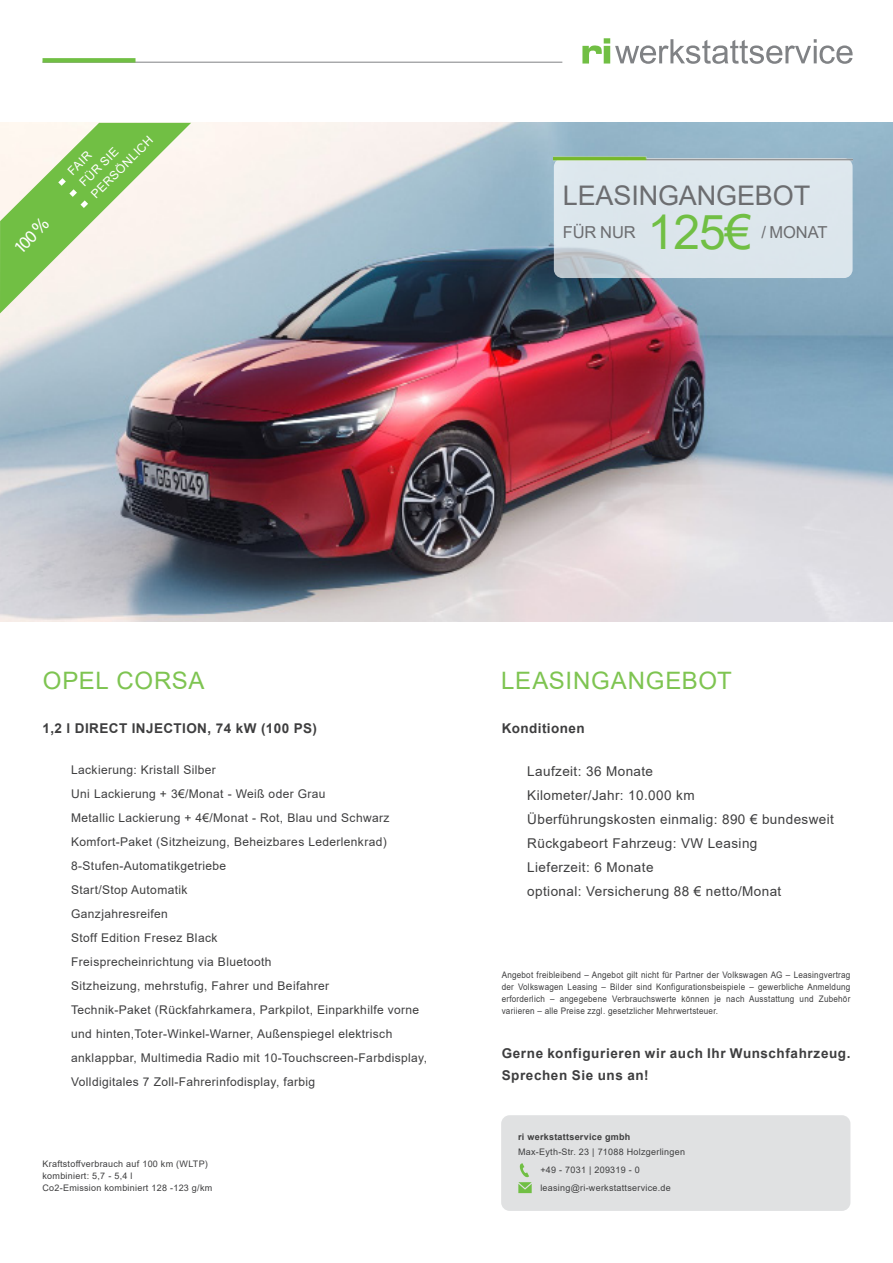
<style>
.page{position:relative;width:893px;height:1263px;background:#fff}
.page>*{position:absolute;margin:0;border:0;box-sizing:border-box;transform-origin:0 0}
.t1{font:48px "Arial";color:#71bf44}
.t2{font:27px "Arial";letter-spacing:-.005em;color:#6c6d70}
.t3{font:24px "Arial";letter-spacing:.03em;color:#7ec451}
.t4{font:18px "Myriad Pro";color:#fff}
.t5{font:16.5px "Arial";letter-spacing:-.005em;color:#6c6d70}
.t6{font:13.5px "Arial";letter-spacing:.03em;color:#3e3e3f}
.t7{font:700 13.5px "Arial";letter-spacing:.04em;color:#3e3e3f}
.t8{font:12px/24px "Arial";letter-spacing:.03em;color:#3e3e3f}
.t9{font:12px/16.5px "Arial";color:#fff}
.t10{font:9px/12px "Arial";letter-spacing:.03em;color:#3e3e3f;text-align:justify;scale:.9 1}
.t11{font:9px "Arial";letter-spacing:.03em;color:#3e3e3f}
.t12{font:700 9px "Arial";letter-spacing:.03em;color:#3e3e3f}
.s1{font-family:"Arial"}
</style>
<div class="page">
<hr style="left:43px;top:62px;width:519px;height:1px;background:#808285">
<div style="left:43px;top:58px;width:93px;height:5px;background:#71bf44"></div>
<svg style="left:582px;top:38px;width:271px;height:26px"></svg>
<img style="left:0;top:123px;width:893px;height:498px">
<svg style="left:554px;top:158px;width:299px;height:120px;background:#dae4ea"></svg>
<img style="left:554px;top:149px;width:299px;height:16px">
<div style="left:501px;top:1115px;width:349px;height:96px;background:#e0e1e2;border-radius:9px"></div>
<svg style="left:0;top:123px;width:191px;height:190px;background:#c5ddae"></svg>
<svg style="left:518px;top:1163px;width:14px;height:30px"></svg>
<p class="t4" style="left:9px;top:242px;width:44px;rotate:-45deg">100 <span class="s1">%</span></p>
<p class="t9" style="left:64px;top:167px;width:83px;rotate:-45deg">FAIR<br>FÜR SIE<br>PERSÖNLICH</p>
<p class="t2" style="left:563px;top:177px;width:249px">LEASINGANGEBOT</p>
<p class="t5" style="left:563px;top:221px;width:75px">FÜR NUR</p>
<p class="t5" style="left:761px;top:221px;width:68px">/ MONAT</p>
<p class="t1" style="left:648px;top:199px;width:105px">125€</p>
<p class="t3" style="left:43px;top:664px;width:163px">OPEL CORSA</p>
<p class="t3" style="left:501px;top:664px;width:232px">LEASINGANGEBOT</p>
<p class="t7" style="left:43px;top:719px;width:276px">1,2 l DIRECT INJECTION, 74 kW (100 PS)</p>
<p class="t8" style="left:71px;top:758px;width:146px">Lackierung: Kristall Silber</p>
<p class="t8" style="left:71px;top:782px;width:256px">Uni Lackierung + 3€/Monat - Weiß oder Grau</p>
<p class="t8" style="left:71px;top:806px;width:320px">Metallic Lackierung + 4€/Monat - Rot, Blau und Schwarz</p>
<p class="t8" style="left:71px;top:830px;width:317px">Komfort-Paket (Sitzheizung, Beheizbares Lederlenkrad)</p>
<p class="t8" style="left:71px;top:854px;width:157px">8-Stufen-Automatikgetriebe</p>
<p class="t8" style="left:71px;top:878px;width:118px">Start/Stop Automatik</p>
<p class="t8" style="left:71px;top:902px;width:98px">Ganzjahresreifen</p>
<p class="t8" style="left:71px;top:926px;width:148px">Stoff Edition Fresez Black</p>
<p class="t8" style="left:71px;top:950px;width:202px">Freisprecheinrichtung via Bluetooth</p>
<p class="t8" style="left:71px;top:974px;width:259px">Sitzheizung, mehrstufig, Fahrer und Beifahrer</p>
<p class="t8" style="left:71px;top:998px;width:357px">Technik-Paket (Rückfahrkamera, Parkpilot, Einparkhilfe vorne und hinten,Toter-Winkel-Warner, Außenspiegel elektrisch anklappbar, Multimedia Radio mit 10-Touchscreen-Farbdisplay, Volldigitales 7 Zoll-Fahrerinfodisplay, farbig</p>
<p class="t11" style="left:43px;top:1157px;width:167px">Kraftstoffverbrauch auf 100 km (WLTP)</p>
<p class="t11" style="left:43px;top:1169px;width:91px">kombiniert: 5,7 - 5,4 l</p>
<p class="t11" style="left:43px;top:1181px;width:171px">Co2-Emission kombiniert 128 -123 g/km</p>
<p class="t7" style="left:502px;top:719px;width:84px">Konditionen</p>
<p class="t6" style="left:527px;top:762px;width:127px">Laufzeit: 36 Monate</p>
<p class="t6" style="left:527px;top:786px;width:169px">Kilometer/Jahr: 10.000 km</p>
<p class="t6" style="left:527px;top:810px;width:308px">Überführungskosten einmalig: 890 € bundesweit</p>
<p class="t6" style="left:527px;top:834px;width:232px">Rückgabeort Fahrzeug: VW Leasing</p>
<p class="t6" style="left:527px;top:858px;width:128px">Lieferzeit: 6 Monate</p>
<p class="t6" style="left:527px;top:882px;width:256px">optional: Versicherung 88 € netto/Monat</p>
<p class="t10" style="left:502px;top:969px;width:389px">Angebot freibleibend – Angebot gilt nicht für Partner der Volkswagen AG – Leasingvertrag der Volkswagen Leasing – Bilder sind Konfigurationsbeispiele – gewerbliche Anmeldung erforderlich – angegebene Verbrauchswerte können je nach Ausstattung und Zubehör variieren – alle Preise zzgl. gesetzlicher Mehrwertsteuer.</p>
<p class="t7" style="left:502px;top:1043px;width:350px">Gerne konfigurieren wir auch Ihr Wunschfahrzeug.</p>
<p class="t7" style="left:502px;top:1066px;width:149px">Sprechen Sie uns an!</p>
<p class="t12" style="left:518px;top:1131px;width:114px">ri werkstattservice gmbh</p>
<p class="t11" style="left:518px;top:1146px;width:168px">Max-Eyth-Str. 23 | 71088 Holzgerlingen</p>
<p class="t11" style="left:540px;top:1164px;width:101px">+49 - 7031 | 209319 - 0</p>
<p class="t11" style="left:540px;top:1182px;width:132px">leasing@ri-werkstattservice.de</p>
</div>
